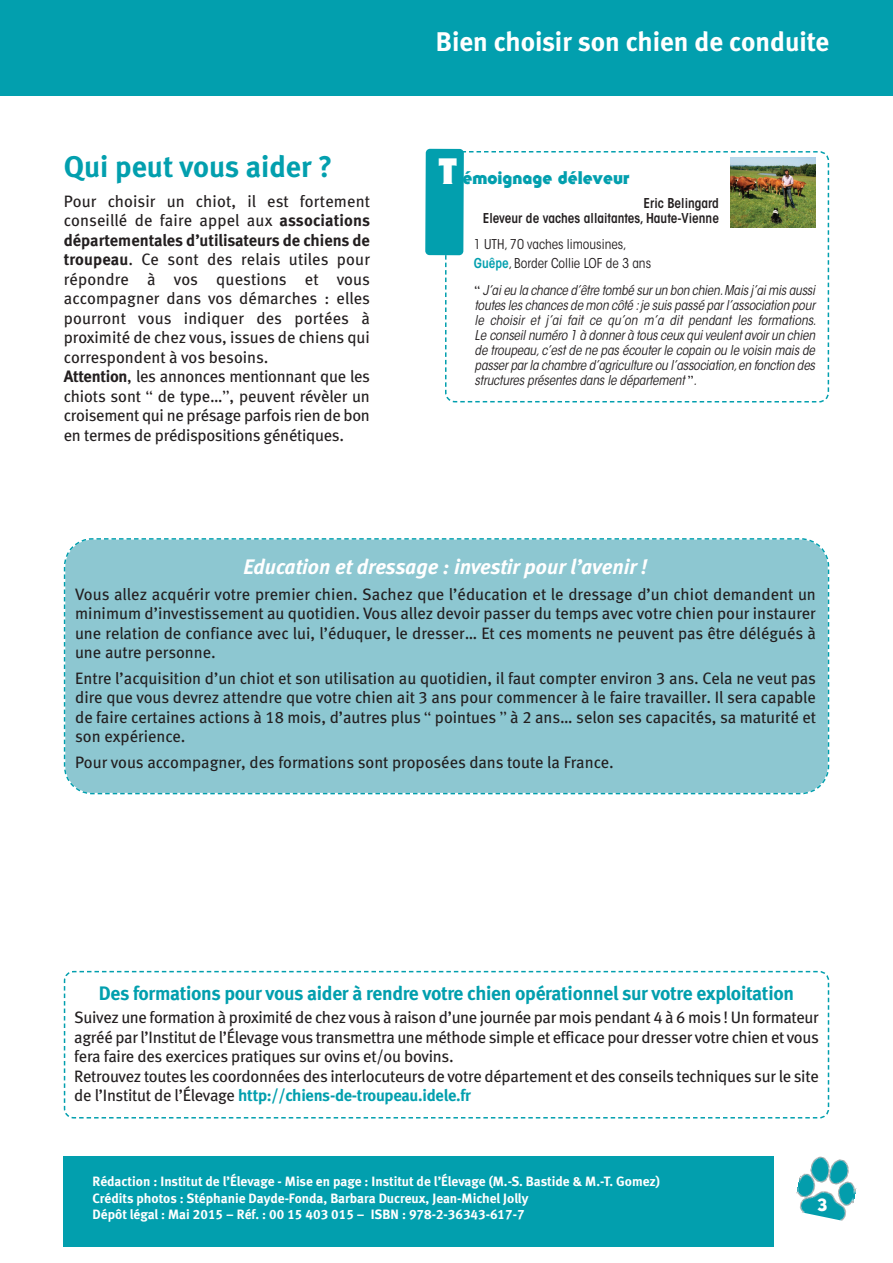
<style>
.page{position:relative;width:893px;height:1263px;background:#fff}
.page>*{position:absolute;margin:0;border:0;box-sizing:border-box;transform-origin:0 0}
.t1{font:30px "Meta Bold LF";color:#029fae}
.t2{font:27px "Meta Bold LF";color:#fff}
.t3{font:italic 21px "Meta Bold LF";color:#fff}
.t4{font:19.5px "Meta Bold LF";letter-spacing:-.015em;color:#029fae}
.t5{font:900 18px "Serif Gothic Std";color:#029fae}
.t6{font:700 18px "ITC Kabel Std";color:#fff}
.t7{font:16.5px/19.5px "Meta Book LF";letter-spacing:-.015em;color:#231f20;text-align:justify}
.t8{font:16.5px/19.5px "Meta Book LF";letter-spacing:.01em;color:#231f20}
.t9{font:16.5px "Meta Bold LF";letter-spacing:-.015em;color:#029fae}
.t10{font:16.5px "Meta Bold LF";color:#231f20}
.t11{font:italic condensed 13.5px/15px "ITC Avant Garde Std";letter-spacing:-.01em;color:#231f20;text-align:justify}
.t12{font:13.5px/16.5px "Meta Bold LF";color:#fff}
.t13{font:600 condensed 13.5px/15px "ITC Avant Garde Std";color:#231f20;text-align:right}
.t14{font:condensed 13.5px/19.2px "ITC Avant Garde Std";color:#231f20}
.s1{font-family:"Meta Bold LF"}
.s2{font-family:"Gill Sans Std"}
.s3{font-size:36px;color:#fff}
.s4{font-weight:600;color:#029fae}
.s5{font-family:"Gill Sans Std";font-style:normal;font-stretch:normal}
.s6{font-family:"Meta Book LF";color:#231f20}
</style>
<div class="page">
<div style="left:0;top:0;width:893px;height:96px;background:#029fae"></div>
<img style="left:796px;top:1156px;width:61px;height:65px">
<div style="left:63px;top:538px;width:767px;height:257px;background:#8dc7d1"></div>
<svg style="left:88px;top:792px;width:8px;height:3px"></svg>
<div style="left:64px;top:1157px;width:710px;height:90px;background:#029fae"></div>
<svg style="left:444px;top:151px;width:386px;height:252px"></svg>
<svg style="left:451px;top:400px;width:8px;height:3px"></svg>
<div style="left:425px;top:149px;width:39px;height:106px;background:#029fae"></div>
<img style="left:730px;top:158px;width:85px;height:69px">
<svg style="left:63px;top:970px;width:767px;height:149px"></svg>
<svg style="left:70px;top:1116px;width:8px;height:3px"></svg>
<h1 class="t1" style="left:64px;top:149px;width:270px">Qui peut vous aider ?</h1>
<p class="t8" style="left:64px;top:191px;width:308px">Pour choisir un chiot, il est fortement conseillé de faire appel aux <span class="s1">associations</span></p>
<p class="t10" style="left:64px;top:230px;width:308px">départementales d’utilisateurs de chiens de</p>
<p class="t7" style="left:64px;top:250px;width:308px;text-align:left"><span class="s1">troupeau</span>. Ce sont des relais utiles pour répondre à vos questions et vous accompagner dans vos démarches : elles pourront vous indiquer des portées à proximité de chez vous, issues de chiens qui correspondent à vos besoins.<br><span class="s1">Attention</span>, les annonces mentionnant que les chiots sont <span class="s2">“</span> de type…<span class="s2">”</span>, peuvent révèler un croisement qui ne présage parfois rien de bon en termes de prédispositions génétiques.</p>
<h2 class="t2" style="left:436px;top:25px;width:395px">Bien choisir son chien de conduite</h2>
<p class="t5" style="left:439px;top:171px;width:192px"><span class="s3">T</span> émoignage déleveur</p>
<p class="t13" style="left:483px;top:197px;width:238px">Eric Belingard<br>Eleveur de vaches allaitantes, Haute-Vienne</p>
<p class="t14" style="left:474px;top:236px;width:179px">1 UTH, 70 vaches limousines,<br><span class="s4">Guêpe</span>, Border Collie LOF de 3 ans</p>
<p class="t11" style="left:475px;top:284px;width:343px"><span class="s5">“</span> J’ai eu la chance d’être tombé sur un bon chien.Mais j’ai mis aussi toutes les chances de mon côté :je suis passé par l’association pour le choisir et j’ai fait ce qu’on m’a dit pendant les formations.<br>Le conseil numéro 1 à donner à tous ceux qui veulent avoir un chien de troupeau, c’est de ne pas écouter le copain ou le voisin mais de passer par la chambre d’agriculture ou l’association,en fonction des structures présentes dans le département <span class="s5">”</span>.</p>
<p class="t3" style="left:243px;top:554px;width:406px">Education et dressage : investir pour l’avenir !</p>
<p class="t7" style="left:75px;top:584px;width:742px">Vous allez acquérir votre premier chien. Sachez que l’éducation et le dressage d’un chiot demandent un minimum d’investissement au quotidien. Vous allez devoir passer du temps avec votre chien pour instaurer une relation de confiance avec lui, l’éduquer, le dresser… Et ces moments ne peuvent pas être délégués à une autre personne.</p>
<p class="t7" style="left:75px;top:668px;width:742px">Entre l’acquisition d’un chiot et son utilisation au quotidien, il faut compter environ 3 ans. Cela ne veut pas dire que vous devrez attendre que votre chien ait 3 ans pour commencer à le faire travailler. Il sera capable de faire certaines actions à 18 mois, d’autres plus <span class="s2">“</span> pointues <span class="s2">”</span> à 2 ans… selon ses capacités, sa maturité et son expérience.</p>
<p class="t7" style="left:75px;top:752px;width:540px">Pour vous accompagner, des formations sont proposées dans toute la France.</p>
<p class="t4" style="left:99px;top:981px;width:697px">Des formations pour vous aider à rendre votre chien opérationnel sur votre exploitation</p>
<p class="t7" style="left:74px;top:1007px;width:746px;text-align:left">Suivez une formation à proximité de chez vous à raison d’une journée par mois pendant 4 à 6 mois ! Un formateur agréé par l’Institut de l’Élevage vous transmettra une méthode simple et efficace pour dresser votre chien et vous fera faire des exercices pratiques sur ovins et/ou bovins.<br>Retrouvez toutes les coordonnées des interlocuteurs de votre département et des conseils techniques sur le site</p>
<p class="t9" style="left:74px;top:1086px;width:398px"><span class="s6">de l’Institut de l’Élevage</span> http://chiens-de-troupeau.idele.fr</p>
<p class="t12" style="left:93px;top:1173px;width:569px">Rédaction : Institut de l’Élevage - Mise en page : Institut de l’Élevage (M.-S. Bastide &amp; M.-T. Gomez)<br>Crédits photos : Stéphanie Dayde-Fonda, Barbara Ducreux, Jean-Michel Jolly<br>Dépôt légal : Mai 2015 – Réf. : 00 15 403 015 – ISBN : 978-2-36343-617-7</p>
<p class="t6" style="left:818px;top:1198px;width:12px">3</p>
</div>
